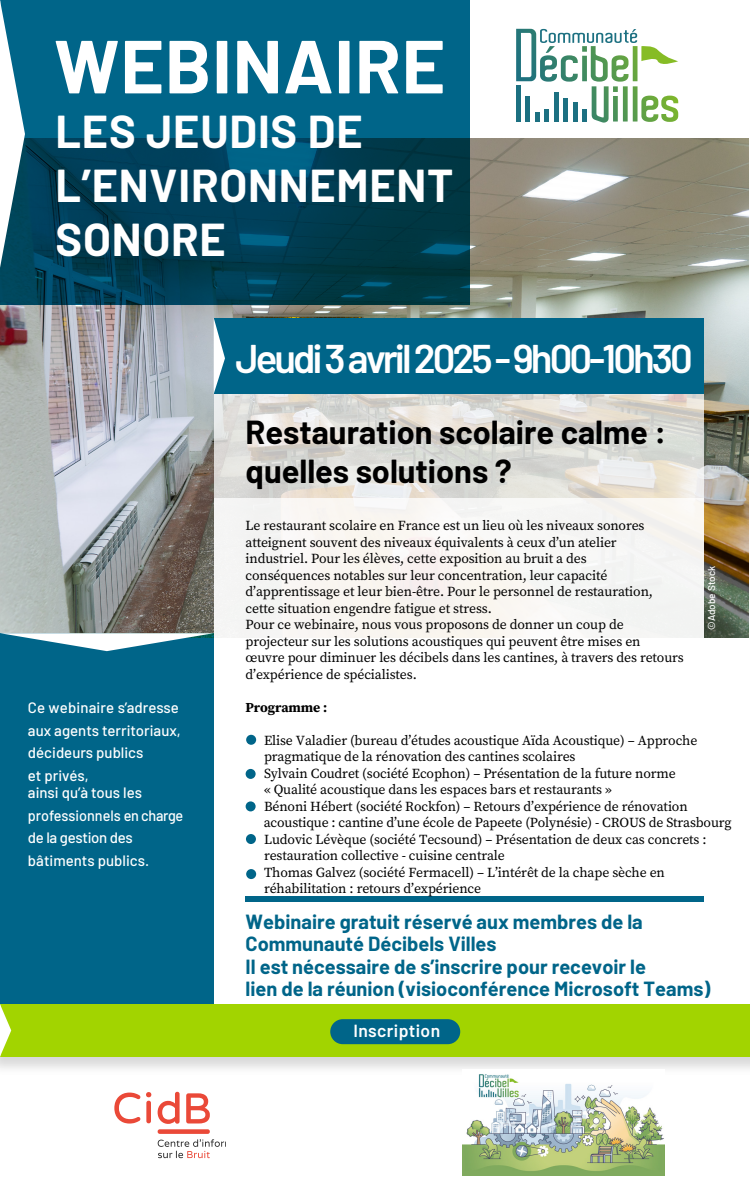
<style>
.page{position:relative;width:750px;height:1188px;background:#fff}
.page>*{position:absolute;margin:0;border:0;box-sizing:border-box;transform-origin:0 0}
.t1{font:700 75px "Barlow";letter-spacing:.01em;color:#fff}
.t2{font:700 45px/54px "Barlow";letter-spacing:.015em;color:#fff}
.t3{font:600 40px "Barlow";letter-spacing:-.075em;color:#fff}
.t4{font:700 32.5px/39px "Barlow";color:#000}
.t5{font:700 20px/22.5px "Barlow";color:#006589}
.t6{font:600 17.5px "Barlow";letter-spacing:.02em;color:#fff}
.t7{font:500 15px/22.5px "Barlow";color:#fff}
.t8{font:13.75px/16.5px "Source Serif Pro";letter-spacing:-.01em;color:#000}
.t9{font:700 13.75px "Source Serif Pro";letter-spacing:-.01em;color:#000}
.t10{font:500 10px "Barlow";color:#fff}
</style>
<div class="page">
<img style="left:0;top:138px;width:748px;height:499px">
<div style="left:0;top:633px;width:214px;height:371px;background:#006589"></div>
<svg style="left:0;top:0;width:470px;height:305px;background:#004f6b"></svg>
<svg style="left:214px;top:394px;width:490px;height:104px;background:#dddbd6"></svg>
<div style="left:214px;top:318px;width:490px;height:76px;background:#006589"></div>
<div style="left:214px;top:498px;width:490px;height:180px;background:#f9f6f4"></div>
<svg style="left:0;top:0;width:25px;height:268px"></svg>
<svg style="left:0;top:633px;width:214px;height:18px"></svg>
<svg style="left:158px;top:1091px;width:22px;height:32px"></svg>
<svg style="left:186px;top:1093px;width:24px;height:30px"></svg>
<svg style="left:114px;top:1092px;width:26px;height:31px"></svg>
<svg style="left:146px;top:1092px;width:5px;height:31px"></svg>
<svg style="left:158px;top:1129px;width:52px;height:4px"></svg>
<svg style="left:158px;top:1139px;width:68px;height:19px"></svg>
<svg style="left:516px;top:29px;width:163px;height:94px"></svg>
<div style="left:516px;top:85px;width:5px;height:36px;background:#1c7081"></div>
<hr style="left:526px;top:96px;width:4px;height:25px;background:#1c7081">
<div style="left:535px;top:112px;width:5px;height:9px;background:#1c7081"></div>
<div style="left:544px;top:109px;width:5px;height:12px;background:#1c7081"></div>
<div style="left:554px;top:92px;width:5px;height:29px;background:#1c7081"></div>
<div style="left:563px;top:98px;width:5px;height:23px;background:#1c7081"></div>
<div style="left:573px;top:102px;width:5px;height:19px;background:#1c7081"></div>
<div style="left:582px;top:109px;width:5px;height:12px;background:#1c7081"></div>
<div style="left:246px;top:896px;width:458px;height:5px;background:#006589"></div>
<svg style="left:0;top:1056px;width:750px;height:13px;fill:#e1e1e1"></svg>
<div style="left:0;top:1004px;width:750px;height:52px;background:#a2d400"></div>
<div style="left:330px;top:1019px;width:130px;height:25px;background:#006589;border-radius:12px"></div>
<svg style="left:0;top:1004px;width:11px;height:52px"></svg>
<svg style="left:214px;top:319px;width:11px;height:74px"></svg>
<div style="left:246px;top:734px;width:10px;height:10px;background:#006589;border-radius:50%"></div>
<div style="left:246px;top:769px;width:10px;height:10px;background:#006589;border-radius:50%"></div>
<div style="left:246px;top:801px;width:10px;height:10px;background:#006589;border-radius:50%"></div>
<div style="left:246px;top:869px;width:10px;height:10px;background:#006589;border-radius:50%"></div>
<div style="left:246px;top:834px;width:10px;height:10px;background:#006589;border-radius:50%"></div>
<img style="left:462px;top:1074px;width:203px;height:101px">
<h1 class="t1" style="left:54px;top:11px;width:393px">WEBINAIRE</h1>
<h2 class="t2" style="left:55px;top:101px;width:400px">LES JEUDIS DE<br>L’ENVIRONNEMENT<br>SONORE</h2>
<p class="t7" style="left:28px;top:695px;width:154px">Ce webinaire s’adresse aux agents territoriaux, décideurs publics<br>et privés,</p>
<p class="t7" style="left:28px;top:780px;width:157px">ainsi qu’à tous les professionnels en charge de la gestion des bâtiments publics.</p>
<h3 class="t3" style="left:236px;top:329px;width:459px">Jeudi 3 avril 2025 - 9h00-10h30</h3>
<h3 class="t4" style="left:246px;top:410px;width:422px">Restauration scolaire calme : quelles solutions ?</h3>
<p class="t8" style="left:246px;top:517px;width:440px">Le restaurant scolaire en France est un lieu où les niveaux sonores atteignent souvent des niveaux équivalents à ceux d’un atelier<br>industriel. Pour les élèves, cette exposition au bruit a des<br>conséquences notables sur leur concentration, leur capacité d’apprentissage et leur bien-être. Pour le personnel de restauration, cette situation engendre fatigue et stress.<br>Pour ce webinaire, nous vous proposons de donner un coup de projecteur sur les solutions acoustiques qui peuvent être mises en<br>œuvre pour diminuer les décibels dans les cantines, à travers des retours d’expérience de spécialistes.</p>
<p class="t9" style="left:246px;top:697px;width:83px">Programme :</p>
<p class="t8" style="left:264px;top:732px;width:469px">Elise Valadier (bureau d’études acoustique Aïda Acoustique) – Approche pragmatique de la rénovation des cantines scolaires<br>Sylvain Coudret (société Ecophon) – Présentation de la future norme<br>« Qualité acoustique dans les espaces bars et restaurants »<br>Bénoni Hébert (société Rockfon) – Retours d’expérience de rénovation acoustique : cantine d’une école de Papeete (Polynésie) - CROUS de Strasbourg Ludovic Lévèque (société Tecsound) – Présentation de deux cas concrets : restauration collective - cuisine centrale<br>Thomas Galvez (société Fermacell) – L’intérêt de la chape sèche en réhabilitation : retours d’expérience</p>
<p class="t10" style="left:704px;top:630px;width:66px;rotate:-90deg">©Adobe Stock</p>
<h3 class="t5" style="left:246px;top:908px;width:466px">Webinaire gratuit réservé aux membres de la Communauté Décibels Villes<br>Il est nécessaire de s’inscrire pour recevoir le<br>lien de la réunion (visioconférence Microsoft Teams)</h3>
<p class="t6" style="left:354px;top:1017px;width:88px">Inscription</p>
</div>
